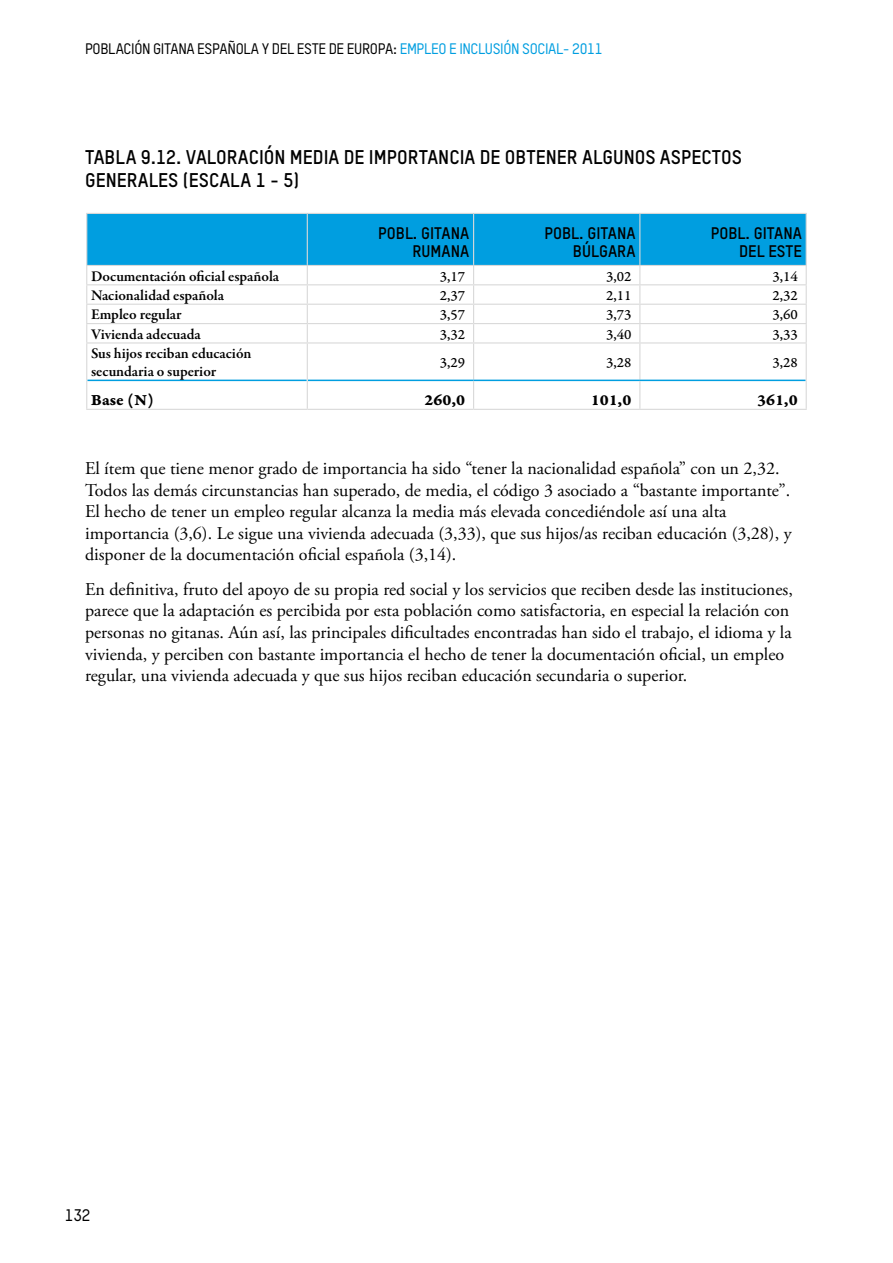
<style>
.page{position:relative;width:893px;height:1263px;background:#fff}
.page>*{position:absolute;margin:0;border:0;box-sizing:border-box;transform-origin:0 0}
.t1{font:700 19.5px "TSTAR";color:#000}
.t2{font:18px/21.6px "Adobe Garamond Pro";color:#000}
.t3{font:700 16.5px/18px "TSTAR";color:#000}
.t4{font:16.5px "Garamond Premr Pro Bd Capt";color:#000}
.t5{font:500 16.5px "TSTAR";color:#000}
.t6{font:600 15px/18px "Garamond Premr Pro";color:#000}
.t7{font:500 15px "TSTAR";letter-spacing:-.025em;color:#000}
.t8{font:15px "Garamond Premr Pro Capt";color:#000}
.s1{color:#009ee0}
</style>
<div class="page">
<hr style="left:86px;top:342px;width:221px;height:1px;background:#d9d9d9">
<hr style="left:307px;top:342px;width:167px;height:1px;background:#d9d9d9">
<hr style="left:474px;top:342px;width:166px;height:1px;background:#d9d9d9">
<hr style="left:473px;top:343px;width:1px;height:37px;background:#d9d9d9">
<hr style="left:640px;top:342px;width:167px;height:1px;background:#d9d9d9">
<hr style="left:639px;top:343px;width:1px;height:37px;background:#d9d9d9">
<hr style="left:308px;top:380px;width:166px;height:1px;background:#009ee0">
<hr style="left:474px;top:380px;width:166px;height:1px;background:#009ee0">
<svg style="left:473px;top:381px;width:1px;height:28px"></svg>
<hr style="left:640px;top:380px;width:166px;height:1px;background:#009ee0">
<svg style="left:639px;top:381px;width:1px;height:28px"></svg>
<hr style="left:87px;top:380px;width:220px;height:1px;background:#009ee0">
<hr style="left:806px;top:343px;width:1px;height:37px;background:#d9d9d9">
<svg style="left:86px;top:213px;width:721px;height:129px"></svg>
<hr style="left:86px;top:343px;width:1px;height:37px;background:#d9d9d9">
<hr style="left:307px;top:343px;width:1px;height:37px;background:#d9d9d9">
<svg style="left:307px;top:380px;width:1px;height:29px"></svg>
<svg style="left:806px;top:380px;width:1px;height:29px"></svg>
<hr style="left:307px;top:409px;width:167px;height:1px;background:#d9d9d9">
<hr style="left:474px;top:409px;width:166px;height:1px;background:#d9d9d9">
<hr style="left:640px;top:409px;width:167px;height:1px;background:#d9d9d9">
<hr style="left:307px;top:214px;width:1px;height:51px;background:#d9d9d9">
<svg style="left:86px;top:380px;width:1px;height:29px"></svg>
<hr style="left:86px;top:409px;width:221px;height:1px;background:#d9d9d9">
<hr style="left:307px;top:213px;width:167px;height:1px;background:#d9d9d9">
<hr style="left:474px;top:213px;width:166px;height:1px;background:#d9d9d9">
<hr style="left:640px;top:213px;width:167px;height:1px;background:#d9d9d9">
<hr style="left:806px;top:214px;width:1px;height:51px;background:#d9d9d9">
<hr style="left:307px;top:265px;width:167px;height:1px;background:#d9d9d9">
<hr style="left:474px;top:265px;width:166px;height:1px;background:#d9d9d9">
<hr style="left:640px;top:265px;width:167px;height:1px;background:#d9d9d9">
<p class="t7" style="left:85px;top:40px;width:519px">POBLACIÓN GITANA ESPAÑOLA Y DEL ESTE DE EUROPA: <span class="s1">EMPLEO E INCLUSIÓN SOCIAL- 2011</span></p>
<p class="t1" style="left:85px;top:145px;width:21px">TABLA</p>
<p class="t1" style="left:141px;top:145px;width:66px">9.12. VALORACIÓN</p>
<p class="t1" style="left:290px;top:145px;width:11px">MEDIA</p>
<p class="t1" style="left:344px;top:145px;width:36px">DE IMPORTANCIA</p>
<p class="t1" style="left:480px;top:145px;width:37px">DE OBTENER</p>
<p class="t1" style="left:582px;top:145px;width:12px">ALGUNOS</p>
<p class="t1" style="left:660px;top:145px;width:12px">ASPECTOS</p>
<p class="t1" style="left:85px;top:168px;width:12px">GENERALES</p>
<p class="t1" style="left:183px;top:168px;width:18px">(ESCALA</p>
<p class="t1" style="left:256px;top:168px;width:45px">1 - 5)</p>
<p class="t3" style="left:412px;top:224px;width:27px;text-indent:-34px">POBL. GITANA<br>RUMANA</p>
<p class="t3" style="left:544px;top:224px;width:61px;text-align:right">POBL. GITANA<br>BÚLGARA</p>
<p class="t3" style="left:711px;top:224px;width:61px;text-align:center">POBL. GITANA<br>DEL</p>
<p class="t3" style="left:768px;top:242px;width:9px">ESTE</p>
<p class="t6" style="left:91px;top:267px;width:190px">Documentación oficial española</p>
<p class="t8" style="left:440px;top:267px;width:27px">3,17</p>
<p class="t8" style="left:606px;top:267px;width:27px">3,02</p>
<p class="t8" style="left:772px;top:267px;width:27px">3,14</p>
<p class="t6" style="left:91px;top:286px;width:135px">Nacionalidad española</p>
<p class="t8" style="left:440px;top:287px;width:27px">2,37</p>
<p class="t8" style="left:606px;top:287px;width:27px">2,11</p>
<p class="t8" style="left:772px;top:287px;width:27px">2,32</p>
<p class="t6" style="left:91px;top:306px;width:92px">Empleo regular</p>
<p class="t8" style="left:440px;top:306px;width:27px">3,57</p>
<p class="t8" style="left:606px;top:306px;width:27px">3,73</p>
<p class="t8" style="left:772px;top:306px;width:27px">3,60</p>
<p class="t6" style="left:91px;top:325px;width:111px">Vivienda adecuada</p>
<p class="t8" style="left:440px;top:325px;width:27px">3,32</p>
<p class="t8" style="left:606px;top:325px;width:27px">3,40</p>
<p class="t8" style="left:772px;top:325px;width:27px">3,33</p>
<p class="t6" style="left:91px;top:345px;width:162px">Sus hijos reciban educación secundaria o superior</p>
<p class="t8" style="left:440px;top:354px;width:27px">3,29</p>
<p class="t8" style="left:606px;top:354px;width:27px">3,28</p>
<p class="t8" style="left:772px;top:354px;width:27px">3,28</p>
<p class="t4" style="left:91px;top:390px;width:65px">Base (N)</p>
<p class="t4" style="left:425px;top:390px;width:42px">260,0</p>
<p class="t4" style="left:591px;top:390px;width:42px">101,0</p>
<p class="t4" style="left:757px;top:390px;width:42px">361,0</p>
<p class="t2" style="left:85px;top:458px;width:708px">El ítem que tiene menor grado de importancia ha sido “tener la nacionalidad española” con un 2,32.<br>Todos las demás circunstancias han superado, de media, el código 3 asociado a “bastante importante”.<br>El hecho de tener un empleo regular alcanza la media más elevada concediéndole así una alta importancia (3,6). Le sigue una vivienda adecuada (3,33), que sus hijos/as reciban educación (3,28), y disponer de la documentación oficial española (3,14).</p>
<p class="t2" style="left:85px;top:579px;width:709px">En definitiva, fruto del apoyo de su propia red social y los servicios que reciben desde las instituciones, parece que la adaptación es percibida por esta población como satisfactoria, en especial la relación con personas no gitanas. Aún así, las principales dificultades encontradas han sido el trabajo, el idioma y la vivienda, y perciben con bastante importancia el hecho de tener la documentación oficial, un empleo regular, una vivienda adecuada y que sus hijos reciban educación secundaria o superior.</p>
<p class="t5" style="left:65px;top:1205px;width:27px">132</p>
</div>
